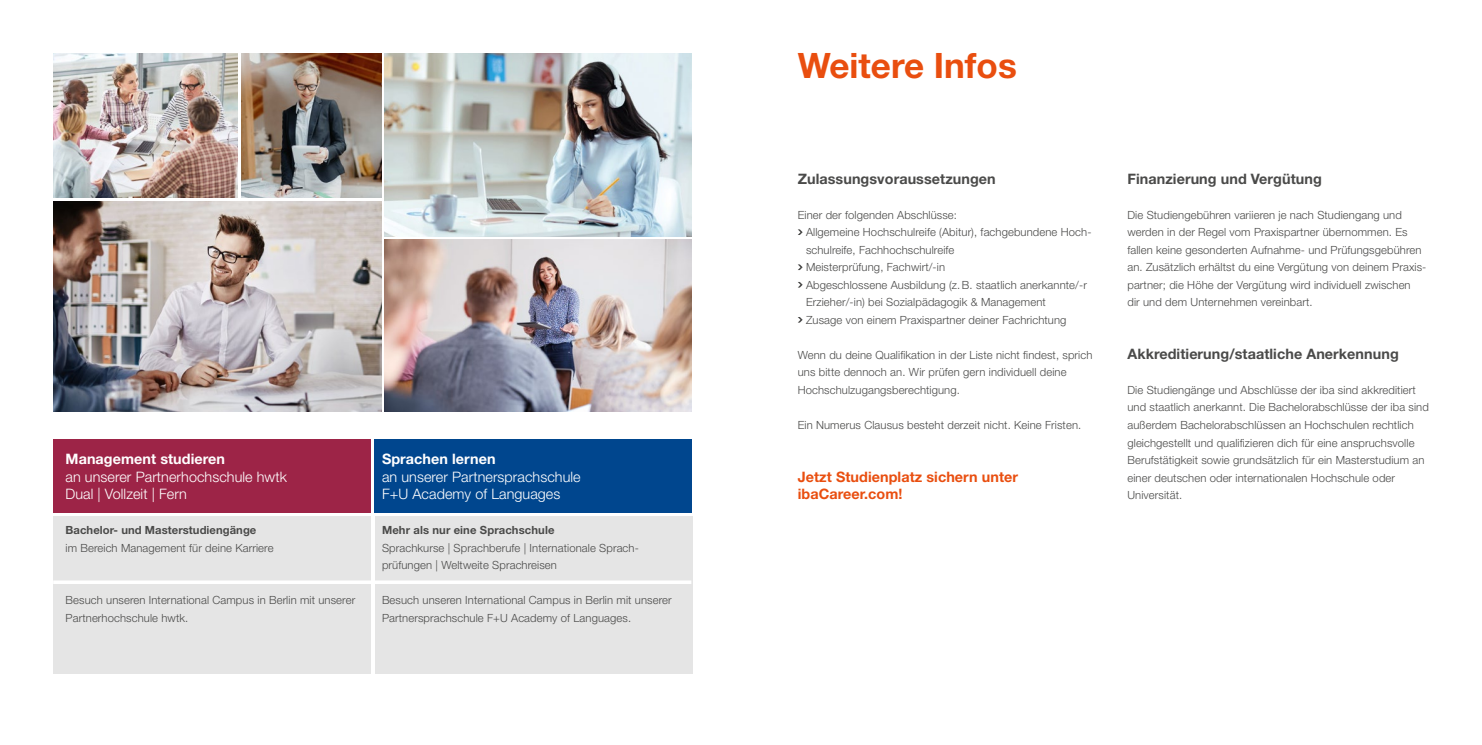
<style>
.page{position:relative;width:1482px;height:745px;background:#fff}
.page>*{position:absolute;margin:0;border:0;box-sizing:border-box;transform-origin:0 0}
.Seitenheadline{font:700 35px "Helvetica Neue LT Std";color:#e94e0f}
.Headline_Fachbereich{font:300 14.38px/17.5px "Helvetica Neue LT Std";letter-spacing:.005em;color:#fff}
.Headline_Fachbereich-2{font:700 14.38px "Helvetica Neue LT Std";letter-spacing:.005em;color:#4a4a49}
.Headline_Fachbereich-3{font:700 14.38px "Helvetica Neue LT Std";letter-spacing:.005em;color:#e94e0f}
.Copy_9_light{font:700 14.38px "Helvetica Neue LT Std";letter-spacing:.005em;color:#4a4a49}
.Copy_9_light-2{font:300 11.25px/17.5px "Helvetica Neue LT Std";letter-spacing:.01em;color:#4a4a49}
.s1{font-weight:700}
</style>
<div class="page">
<div style="left:53px;top:439px;width:317px;height:73px;background:#9d2447"></div>
<div style="left:374px;top:439px;width:317px;height:73px;background:#00468e"></div>
<div style="left:53px;top:516px;width:317px;height:157px;background:#e5e5e5"></div>
<div style="left:375px;top:516px;width:317px;height:157px;background:#e5e5e5"></div>
<hr style="left:53px;top:580px;width:638px;height:3px;background:#fff">
<img style="left:53px;top:53px;width:184px;height:144px">
<img style="left:53px;top:201px;width:328px;height:210px">
<img style="left:241px;top:53px;width:140px;height:144px">
<img style="left:384px;top:240px;width:307px;height:171px">
<img style="left:384px;top:53px;width:307px;height:183px">
<svg style="left:798px;top:229px;width:4px;height:6px"></svg>
<svg style="left:798px;top:264px;width:4px;height:6px"></svg>
<svg style="left:798px;top:282px;width:4px;height:5px"></svg>
<svg style="left:798px;top:317px;width:4px;height:5px"></svg>
<p class="Headline_Fachbereich" style="left:66px;top:449px;width:223px"><span class="s1">Management studieren<br></span>an unserer Partnerhochschule hwtk</p>
<p class="Headline_Fachbereich" style="left:66px;top:484px;width:123px">Dual | Vollzeit | Fern</p>
<p class="Copy_9_light-2" style="left:66px;top:520px;width:209px"><span class="s1">Bachelor- und Masterstudiengänge<br></span>im Bereich Management für deine Karriere</p>
<p class="Copy_9_light-2" style="left:66px;top:590px;width:291px">Besuch unseren International Campus in Berlin mit unserer<br>Partnerhochschule hwtk.</p>
<p class="Headline_Fachbereich" style="left:382px;top:449px;width:200px"><span class="s1">Sprachen lernen<br></span>an unserer Partnersprachschule<br>F+U Academy of Languages</p>
<p class="Copy_9_light-2" style="left:382px;top:520px;width:257px"><span class="s1">Mehr als nur eine Sprachschule<br></span>Sprachkurse | Sprachberufe | Internationale Sprach&shy;prüfungen | Weltweite Sprachreisen</p>
<p class="Copy_9_light-2" style="left:382px;top:590px;width:291px">Besuch unseren International Campus in Berlin mit unserer<br>Partnersprachschule F+U Academy of Languages.</p>
<p class="Seitenheadline" style="left:797px;top:44px;width:220px">Weitere Infos</p>
<p class="Headline_Fachbereich-2" style="left:797px;top:169px;width:199px">Zulassungsvoraussetzungen</p>
<p class="Copy_9_light-2" style="left:797px;top:205px;width:161px">Einer der folgenden Abschlüsse:</p>
<p class="Copy_9_light-2" style="left:806px;top:223px;width:287px">Allgemeine Hochschulreife (Abitur), fachgebundene Hoch&shy;schulreife, Fachhochschulreife</p>
<p class="Copy_9_light-2" style="left:806px;top:258px;width:141px">Meisterprüfung, Fachwirt/-in</p>
<p class="Copy_9_light-2" style="left:806px;top:275px;width:282px">Abgeschlossene Ausbildung (z.B. staatlich anerkannte/-r<br>Erzieher/-in) bei Sozialpädagogik &amp; Management</p>
<p class="Copy_9_light-2" style="left:806px;top:310px;width:262px">Zusage von einem Praxispartner deiner Fachrichtung</p>
<p class="Copy_9_light-2" style="left:797px;top:345px;width:296px">Wenn du deine Qualifikation in der Liste nicht findest, sprich uns bitte dennoch an. Wir prüfen gern individuell deine<br>Hochschulzugangsberechtigung.</p>
<p class="Copy_9_light-2" style="left:797px;top:415px;width:285px">Ein Numerus Clausus besteht derzeit nicht. Keine Fristen.</p>
<p class="Headline_Fachbereich-3" style="left:797px;top:467px;width:222px">Jetzt Studienplatz sichern unter</p>
<p class="Headline_Fachbereich-3" style="left:797px;top:484px;width:106px">ibaCareer.com!</p>
<p class="Headline_Fachbereich-2" style="left:1127px;top:169px;width:196px">Finanzierung und Vergütung</p>
<p class="Copy_9_light-2" style="left:1127px;top:205px;width:299px">Die Studiengebühren variieren je nach Studiengang und werden in der Regel vom Praxispartner übernommen. Es fallen keine gesonderten Aufnahme- und Prüfungsgebühren an. Zusätzlich erhältst du eine Vergütung von deinem Praxis&shy;partner; die Höhe der Vergütung wird individuell zwischen dir und dem Unternehmen vereinbart.</p>
<p class="Copy_9_light" style="left:1127px;top:344px;width:273px">Akkreditierung/staatliche Anerkennung</p>
<p class="Copy_9_light-2" style="left:1127px;top:380px;width:303px">Die Studiengänge und Abschlüsse der iba sind akkreditiert und staatlich anerkannt. Die Bachelorabschlüsse der iba sind außerdem Bachelorabschlüssen an Hochschulen rechtlich gleichgestellt und qualifizieren dich für eine anspruchsvolle Berufstätigkeit sowie grundsätzlich für ein Masterstudium an einer deutschen oder internationalen Hochschule oder Universität.</p>
</div>
